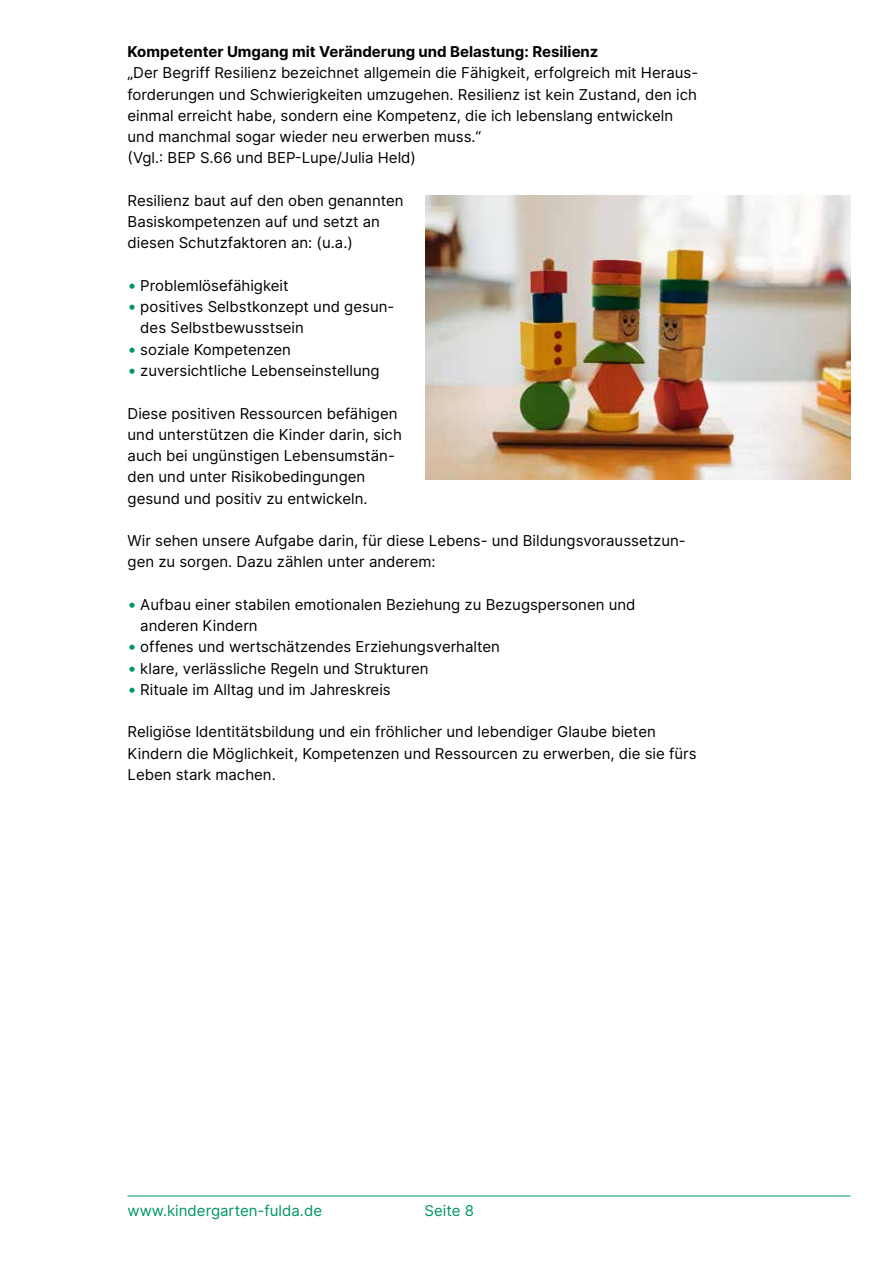
<style>
.page{position:relative;width:893px;height:1263px;background:#fff}
.page>*{position:absolute;margin:0;border:0;box-sizing:border-box;transform-origin:0 0}
.t1{font:15px/21.3px "Inter";color:#000}
.t2{font:700 15px "Inter";color:#000}
.t3{font:15px "Inter";color:#00975f}
.s1{font-size:16.5px;color:#00975f}
</style>
<div class="page">
<hr style="left:128px;top:1196px;width:722px;height:1px;background:#00975f">
<img style="left:425px;top:196px;width:425px;height:283px">
<p class="t2" style="left:128px;top:40px;width:472px">Kompetenter Umgang mit Veränderung und Belastung: Resilienz</p>
<p class="t1" style="left:128px;top:62px;width:572px">„Der Begriff Resilienz bezeichnet allgemein die Fähigkeit, erfolgreich mit Heraus&shy;forderungen und Schwierigkeiten umzugehen. Resilienz ist kein Zustand, den ich einmal erreicht habe, sondern eine Kompetenz, die ich lebenslang entwickeln und manchmal sogar wieder neu erwerben muss.“<br>(Vgl.: BEP S.66 und BEP-Lupe/Julia Held)</p>
<p class="t1" style="left:128px;top:189px;width:278px">Resilienz baut auf den oben genannten<br>Basiskompetenzen auf und setzt an diesen Schutzfaktoren an: (u.a.)</p>
<p class="t1" style="left:128px;top:274px;width:163px"><span class="s1">•</span> Problemlösefähigkeit</p>
<p class="t1" style="left:140px;top:296px;width:256px;text-indent:-13px"><span class="s1">•</span> positives Selbstkonzept und gesun&shy;des Selbstbewusstsein</p>
<p class="t1" style="left:128px;top:338px;width:165px"><span class="s1">•</span> soziale Kompetenzen</p>
<p class="t1" style="left:128px;top:360px;width:254px"><span class="s1">•</span> zuversichtliche Lebenseinstellung</p>
<p class="t1" style="left:128px;top:402px;width:276px">Diese positiven Ressourcen befähigen und unterstützen die Kinder darin, sich auch bei ungünstigen Lebensumstän&shy;den und unter Risikobedingungen gesund und positiv zu entwickeln.</p>
<p class="t1" style="left:128px;top:530px;width:560px">Wir sehen unsere Aufgabe darin, für diese Lebens- und Bildungsvoraussetzun&shy;gen zu sorgen. Dazu zählen unter anderem:</p>
<p class="t1" style="left:140px;top:593px;width:497px;text-indent:-13px"><span class="s1">•</span> Aufbau einer stabilen emotionalen Beziehung zu Bezugspersonen und anderen Kindern</p>
<p class="t1" style="left:128px;top:636px;width:374px"><span class="s1">•</span> offenes und wertschätzendes Erziehungsverhalten</p>
<p class="t1" style="left:128px;top:657px;width:302px"><span class="s1">•</span> klare, verlässliche Regeln und Strukturen</p>
<p class="t1" style="left:128px;top:678px;width:265px"><span class="s1">•</span> Rituale im Alltag und im Jahreskreis</p>
<p class="t1" style="left:128px;top:721px;width:571px">Religiöse Identitätsbildung und ein fröhlicher und lebendiger Glaube bieten<br>Kindern die Möglichkeit, Kompetenzen und Ressourcen zu erwerben, die sie fürs<br>Leben stark machen.</p>
<p class="t3" style="left:128px;top:1199px;width:196px">www.kindergarten-fulda.de</p>
<p class="t3" style="left:424px;top:1199px;width:51px">Seite 8</p>
</div>
